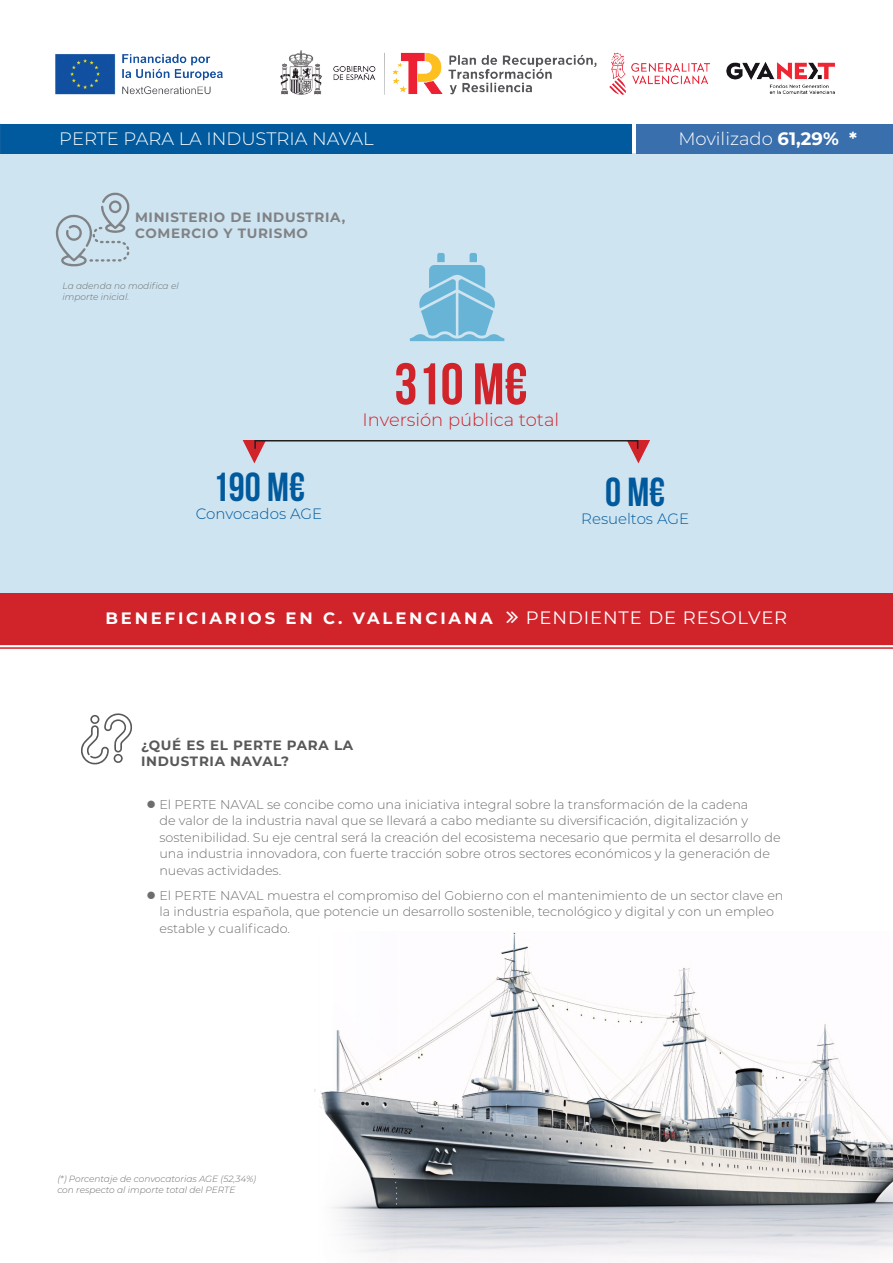
<style>
.page{position:relative;width:893px;height:1263px;background:#fff}
.page>*{position:absolute;margin:0;border:0;box-sizing:border-box;transform-origin:0 0}
.t1{font:700 58.5px "Bebas Neue";color:#d1232a}
.t2{font:700 40.5px "Bebas Neue";color:#015a9d}
.t3{font:300 18px "Montserrat";color:#fff}
.t4{font:300 18px "Montserrat";color:#d1232a}
.t5{font:18px "Montserrat";letter-spacing:.05em;color:#fff}
.t6{font:700 16.5px "Montserrat";letter-spacing:.17em;color:#fff}
.t7{font:300 15px "Montserrat";color:#015a9d}
.t8{font:700 13.5px/16.2px "Montserrat";letter-spacing:.05em;color:#808285}
.t9{font:700 13.5px/16.2px "Montserrat";letter-spacing:.05em;color:#57585a}
.t10{font:300 12.75px/16.5px "Montserrat";color:#6c6d70}
.t11{font:italic 300 9px/10.8px "Montserrat";color:#6c6d70}
.s1{font-weight:700}
</style>
<div class="page">
<img style="left:55px;top:50px;width:780px;height:45px">
<img style="left:314px;top:932px;width:579px;height:329px">
<div style="left:0;top:153px;width:893px;height:455px;background:#cee4f0"></div>
<div style="left:0;top:124px;width:631px;height:29px;background:#015a9d"></div>
<div style="left:637px;top:124px;width:256px;height:29px;background:#396fad"></div>
<div style="left:1px;top:593px;width:892px;height:51px;background:#d1232a"></div>
<svg style="left:243px;top:440px;width:22px;height:23px"></svg>
<svg style="left:628px;top:440px;width:22px;height:23px"></svg>
<div style="left:254px;top:440px;width:384px;height:9px;border:2px solid #231f20"></div>
<hr style="left:0;top:647px;width:893px;height:2px;background:#d1232a">
<hr style="left:0;top:644px;width:893px;height:1px;background:#d1232a">
<svg style="left:81px;top:713px;width:51px;height:51px"></svg>
<svg style="left:410px;top:253px;width:94px;height:88px"></svg>
<svg style="left:55px;top:193px;width:74px;height:73px"></svg>
<p class="t3" style="left:59px;top:126px;width:316px">PERTE PARA LA INDUSTRIA NAVAL</p>
<p class="t3" style="left:678px;top:126px;width:180px">Movilizado <span class="s1">61,29% *</span></p>
<p class="t8" style="left:135px;top:208px;width:212px">MINISTERIO DE INDUSTRIA,<br>COMERCIO Y TURISMO</p>
<p class="t11" style="left:63px;top:280px;width:118px">La adenda no modifica el importe inicial.</p>
<p class="t2" style="left:213px;top:465px;width:94px">190 M€</p>
<p class="t7" style="left:196px;top:504px;width:128px">Convocados AGE</p>
<p class="t1" style="left:394px;top:352px;width:135px">310 M€</p>
<p class="t4" style="left:363px;top:407px;width:198px">Inversión pública total</p>
<p class="t2" style="left:605px;top:469px;width:62px">0 M€</p>
<p class="t7" style="left:581px;top:508px;width:109px">Resueltos AGE</p>
<p class="t6" style="left:105px;top:606px;width:389px">BENEFICIARIOS EN C. VALENCIANA</p>
<p class="t5" style="left:526px;top:605px;width:263px">PENDIENTE DE RESOLVER</p>
<p class="t9" style="left:141px;top:736px;width:214px">¿QUÉ ES EL PERTE PARA LA<br>INDUSTRIA NAVAL?</p>
<p class="t10" style="left:159px;top:796px;width:623px;text-indent:-13px">● El PERTE NAVAL se concibe como una iniciativa integral sobre la transformación de la cadena<br>de valor de la industria naval que se llevará a cabo mediante su diversificación, digitalización y sostenibilidad. Su eje central será la creación del ecosistema necesario que permita el desarrollo de una industria innovadora, con fuerte tracción sobre otros sectores económicos y la generación de nuevas actividades.</p>
<p class="t10" style="left:159px;top:887px;width:626px;text-indent:-13px">● El PERTE NAVAL muestra el compromiso del Gobierno con el mantenimiento de un sector clave en la industria española, que potencie un desarrollo sostenible, tecnológico y digital y con un empleo estable y cualificado.</p>
<p class="t11" style="left:57px;top:1173px;width:200px">(*) Porcentaje de convocatorias AGE (52,34%) con respecto al importe total del PERTE</p>
</div>
